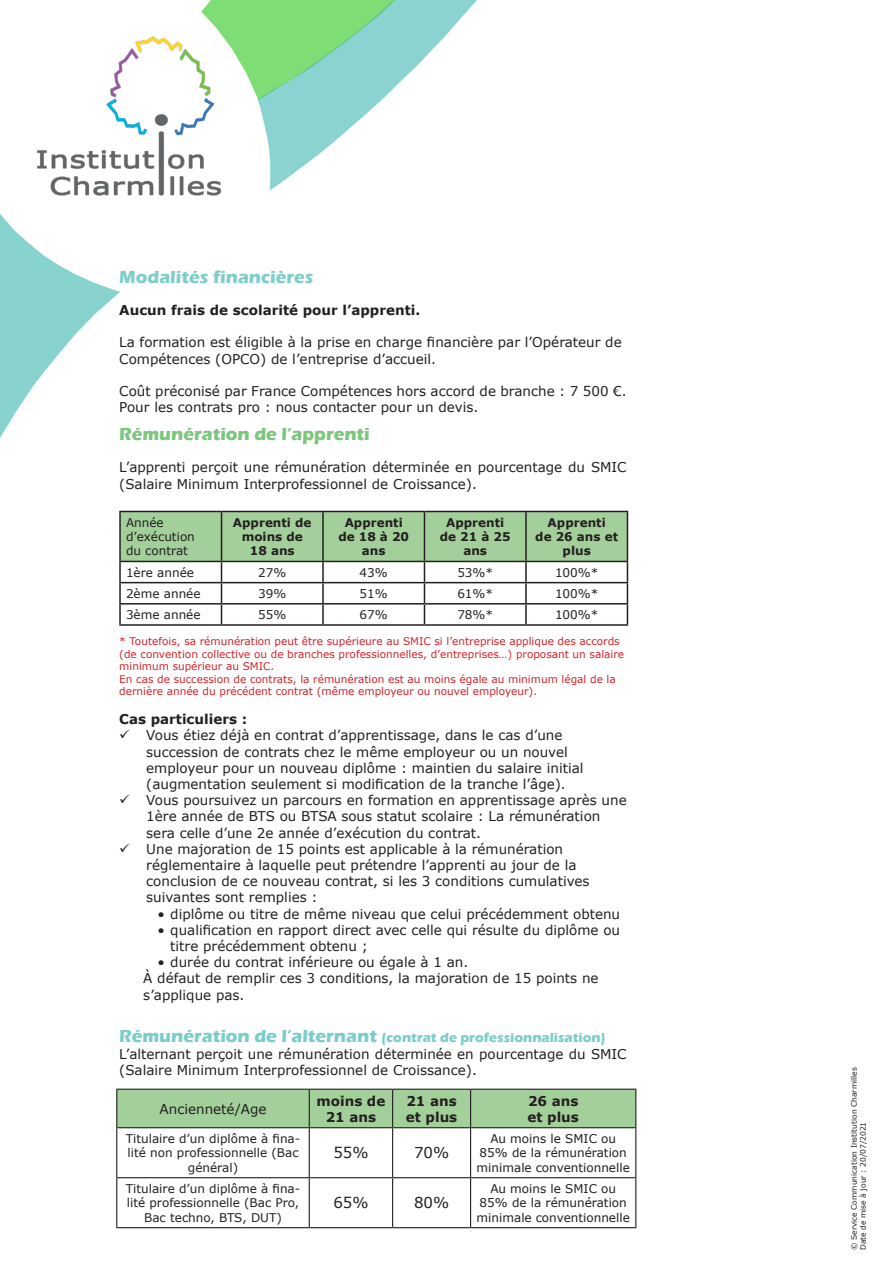
<style>
.page{position:relative;width:893px;height:1263px;background:#fff}
.page>*{position:absolute;margin:0;border:0;box-sizing:border-box;transform-origin:0 0}
.t1{font:700 18px "Eras ITC";color:#7cc67d}
.t2{font:700 18px "Eras ITC";color:#80ceca}
.t3{font:15px "Verdana";color:#231f20}
.t4{font:13.5px/16.2px "Verdana";color:#231f20}
.t5{font:700 13.5px/16.2px "Verdana";color:#231f20;text-align:center}
.t6{font:700 13.5px "Eras ITC";color:#7ccdca}
.t7{font:12px/14.4px "Verdana";color:#231f20;text-align:center}
.t8{font:700 12px/14.4px "Verdana";color:#231f20;text-align:center}
.t9{font:10.5px/12.6px "Verdana";color:#d1232a}
.t10{font:7.5px "Verdana";color:#231f20}
.s1{font-size:18px}
</style>
<div class="page">
<img style="left:0;top:0;width:637px;height:1229px">
<hr style="left:119px;top:511px;width:102px;height:1px;background:#231f20">
<hr style="left:119px;top:512px;width:2px;height:49px;background:#231f20">
<hr style="left:119px;top:561px;width:102px;height:1px;background:#231f20">
<hr style="left:119px;top:562px;width:2px;height:20px;background:#231f20">
<hr style="left:119px;top:582px;width:102px;height:1px;background:#231f20">
<hr style="left:119px;top:583px;width:2px;height:20px;background:#231f20">
<hr style="left:119px;top:603px;width:102px;height:1px;background:#231f20">
<hr style="left:119px;top:604px;width:2px;height:20px;background:#231f20">
<svg style="left:120px;top:511px;width:508px;height:113px"></svg>
<hr style="left:119px;top:624px;width:102px;height:2px;background:#231f20">
<hr style="left:221px;top:624px;width:102px;height:2px;background:#231f20">
<hr style="left:323px;top:624px;width:101px;height:2px;background:#231f20">
<hr style="left:424px;top:624px;width:102px;height:2px;background:#231f20">
<hr style="left:526px;top:624px;width:102px;height:2px;background:#231f20">
<div style="left:117px;top:1090px;width:518px;height:37px;background:#a3cf9a"></div>
<hr style="left:309px;top:1090px;width:1px;height:37px;background:#231f20">
<hr style="left:309px;top:1128px;width:1px;height:49px;background:#231f20">
<hr style="left:309px;top:1178px;width:1px;height:49px;background:#231f20">
<hr style="left:392px;top:1090px;width:1px;height:37px;background:#231f20">
<hr style="left:392px;top:1128px;width:1px;height:49px;background:#231f20">
<hr style="left:392px;top:1178px;width:1px;height:49px;background:#231f20">
<hr style="left:470px;top:1090px;width:1px;height:37px;background:#231f20">
<hr style="left:470px;top:1128px;width:1px;height:49px;background:#231f20">
<hr style="left:470px;top:1178px;width:1px;height:49px;background:#231f20">
<hr style="left:116px;top:1089px;width:193px;height:1px;background:#231f20">
<hr style="left:116px;top:1090px;width:1px;height:37px;background:#231f20">
<hr style="left:309px;top:1089px;width:84px;height:1px;background:#231f20">
<hr style="left:393px;top:1089px;width:78px;height:1px;background:#231f20">
<hr style="left:471px;top:1089px;width:165px;height:1px;background:#231f20">
<hr style="left:635px;top:1090px;width:1px;height:37px;background:#231f20">
<hr style="left:116px;top:1127px;width:193px;height:1px;background:#231f20">
<hr style="left:116px;top:1128px;width:1px;height:49px;background:#231f20">
<hr style="left:309px;top:1127px;width:84px;height:1px;background:#231f20">
<hr style="left:393px;top:1127px;width:78px;height:1px;background:#231f20">
<hr style="left:471px;top:1127px;width:165px;height:1px;background:#231f20">
<hr style="left:635px;top:1128px;width:1px;height:49px;background:#231f20">
<hr style="left:116px;top:1177px;width:193px;height:1px;background:#231f20">
<hr style="left:116px;top:1178px;width:1px;height:49px;background:#231f20">
<hr style="left:309px;top:1177px;width:84px;height:1px;background:#231f20">
<hr style="left:393px;top:1177px;width:78px;height:1px;background:#231f20">
<hr style="left:471px;top:1177px;width:165px;height:1px;background:#231f20">
<hr style="left:635px;top:1178px;width:1px;height:49px;background:#231f20">
<hr style="left:116px;top:1227px;width:193px;height:1px;background:#231f20">
<hr style="left:309px;top:1227px;width:84px;height:1px;background:#231f20">
<hr style="left:393px;top:1227px;width:78px;height:1px;background:#231f20">
<hr style="left:471px;top:1227px;width:165px;height:1px;background:#231f20">
<img style="left:24px;top:24px;width:211px;height:184px">
<svg style="left:120px;top:730px;width:9px;height:9px"></svg>
<svg style="left:120px;top:795px;width:9px;height:8px"></svg>
<svg style="left:120px;top:843px;width:9px;height:9px"></svg>
<p class="t2" style="left:119px;top:266px;width:196px">Modalités financières</p>
<p class="t5" style="left:119px;top:302px;width:303px">Aucun frais de scolarité pour l’apprenti.</p>
<p class="t4" style="left:119px;top:334px;width:504px">La formation est éligible à la prise en charge financière par l’Opérateur de<br>Compétences (OPCO) de l’entreprise d’accueil.</p>
<p class="t4" style="left:119px;top:383px;width:509px">Coût préconisé par France Compétences hors accord de branche : 7 500 €.</p>
<p class="t4" style="left:119px;top:399px;width:361px">Pour les contrats pro : nous contacter pour un devis.</p>
<p class="t1" style="left:119px;top:424px;width:252px">Rémunération de l’apprenti</p>
<p class="t4" style="left:119px;top:459px;width:509px">L’apprenti perçoit une rémunération déterminée en pourcentage du SMIC (Salaire Minimum Interprofessionnel de Croissance).</p>
<p class="t7" style="left:126px;top:515px;width:39px">Année</p>
<p class="t7" style="left:126px;top:529px;width:70px">d’exécution</p>
<p class="t7" style="left:126px;top:544px;width:63px">du contrat</p>
<p class="t8" style="left:233px;top:515px;width:80px">Apprenti de</p>
<p class="t8" style="left:242px;top:529px;width:63px">moins de</p>
<p class="t8" style="left:250px;top:544px;width:46px">18 ans</p>
<p class="t8" style="left:345px;top:515px;width:60px">Apprenti</p>
<p class="t8" style="left:338px;top:529px;width:72px">de 18 à 20 ans</p>
<p class="t8" style="left:446px;top:515px;width:60px">Apprenti</p>
<p class="t8" style="left:440px;top:529px;width:72px">de 21 à 25 ans</p>
<p class="t8" style="left:548px;top:515px;width:60px">Apprenti</p>
<p class="t8" style="left:535px;top:529px;width:84px">de 26 ans et plus</p>
<p class="t7" style="left:126px;top:565px;width:69px">1ère année</p>
<p class="t7" style="left:258px;top:565px;width:30px">27%</p>
<p class="t7" style="left:360px;top:565px;width:30px">43%</p>
<p class="t7" style="left:457px;top:565px;width:37px">53%*</p>
<p class="t7" style="left:555px;top:565px;width:45px">100%*</p>
<p class="t7" style="left:126px;top:586px;width:76px">2ème année</p>
<p class="t7" style="left:258px;top:586px;width:30px">39%</p>
<p class="t7" style="left:360px;top:586px;width:30px">51%</p>
<p class="t7" style="left:457px;top:586px;width:37px">61%*</p>
<p class="t7" style="left:555px;top:586px;width:45px">100%*</p>
<p class="t7" style="left:126px;top:607px;width:76px">3ème année</p>
<p class="t7" style="left:258px;top:607px;width:30px">55%</p>
<p class="t7" style="left:360px;top:607px;width:30px">67%</p>
<p class="t7" style="left:457px;top:607px;width:37px">78%*</p>
<p class="t7" style="left:555px;top:607px;width:45px">100%*</p>
<p class="t9" style="left:119px;top:635px;width:506px">* Toutefois, sa rémunération peut être supérieure au SMIC si l’entreprise applique des accords (de convention collective ou de branches professionnelles, d’entreprises…) proposant un salaire minimum supérieur au SMIC.<br>En cas de succession de contrats, la rémunération est au moins égale au minimum légal de la dernière année du précédent contrat (même employeur ou nouvel employeur).</p>
<p class="t5" style="left:119px;top:711px;width:129px">Cas particuliers :</p>
<p class="t4" style="left:146px;top:727px;width:439px">Vous étiez déjà en contrat d’apprentissage, dans le cas d’une succession de contrats chez le même employeur ou un nouvel employeur pour un nouveau diplôme : maintien du salaire initial (augmentation seulement si modification de la tranche l’âge).</p>
<p class="t4" style="left:146px;top:792px;width:482px">Vous poursuivez un parcours en formation en apprentissage après une<br>1ère année de BTS ou BTSA sous statut scolaire : La rémunération sera celle d’une 2e année d’exécution du contrat.</p>
<p class="t4" style="left:146px;top:841px;width:445px">Une majoration de 15 points est applicable à la rémunération réglementaire à laquelle peut prétendre l’apprenti au jour de la conclusion de ce nouveau contrat, si les 3 conditions cumulatives suivantes sont remplies :</p>
<p class="t4" style="left:158px;top:905px;width:464px">• diplôme ou titre de même niveau que celui précédemment obtenu</p>
<p class="t4" style="left:170px;top:922px;width:451px;text-indent:-13px">• qualification en rapport direct avec celle qui résulte du diplôme ou titre précédemment obtenu ;</p>
<p class="t4" style="left:158px;top:954px;width:312px">• durée du contrat inférieure ou égale à 1 an.</p>
<p class="t4" style="left:143px;top:970px;width:457px">À défaut de remplir ces 3 conditions, la majoration de 15 points ne s’applique pas.</p>
<p class="t6" style="left:119px;top:1030px;width:488px"><span class="s1">Rémunération de l’alternant</span> (contrat de professionnalisation)</p>
<p class="t4" style="left:119px;top:1045px;width:509px">L’alternant perçoit une rémunération déterminée en pourcentage du SMIC (Salaire Minimum Interprofessionnel de Croissance).</p>
<p class="t4" style="left:160px;top:1100px;width:108px">Ancienneté/Age</p>
<p class="t5" style="left:317px;top:1092px;width:70px">moins de<br>21 ans</p>
<p class="t5" style="left:406px;top:1092px;width:53px;text-align:left">21 ans et plus</p>
<p class="t5" style="left:528px;top:1092px;width:52px">26 ans</p>
<p class="t5" style="left:527px;top:1108px;width:53px">et plus</p>
<p class="t7" style="left:126px;top:1131px;width:176px">Titulaire d’un diplôme à fina&shy;lité non professionnelle (Bac général)</p>
<p class="t7" style="left:126px;top:1181px;width:176px">Titulaire d’un diplôme à fina&shy;lité professionnelle (Bac Pro,<br>Bac techno, BTS, DUT)</p>
<p class="t3" style="left:333px;top:1143px;width:37px">55%</p>
<p class="t3" style="left:414px;top:1143px;width:37px">70%</p>
<p class="t3" style="left:333px;top:1193px;width:37px">65%</p>
<p class="t3" style="left:414px;top:1193px;width:37px">80%</p>
<p class="t7" style="left:477px;top:1131px;width:155px">Au moins le SMIC ou<br>85% de la rémunération minimale conventionnelle</p>
<p class="t7" style="left:477px;top:1181px;width:155px">Au moins le SMIC ou<br>85% de la rémunération minimale conventionnelle</p>
<p class="t10" style="left:849px;top:1250px;width:184px;rotate:-90deg">© Service Communication Institution Charmilles</p>
<p class="t10" style="left:858px;top:1250px;width:130px;rotate:-90deg">Date de mise à jour : 20/07/2021</p>
</div>
